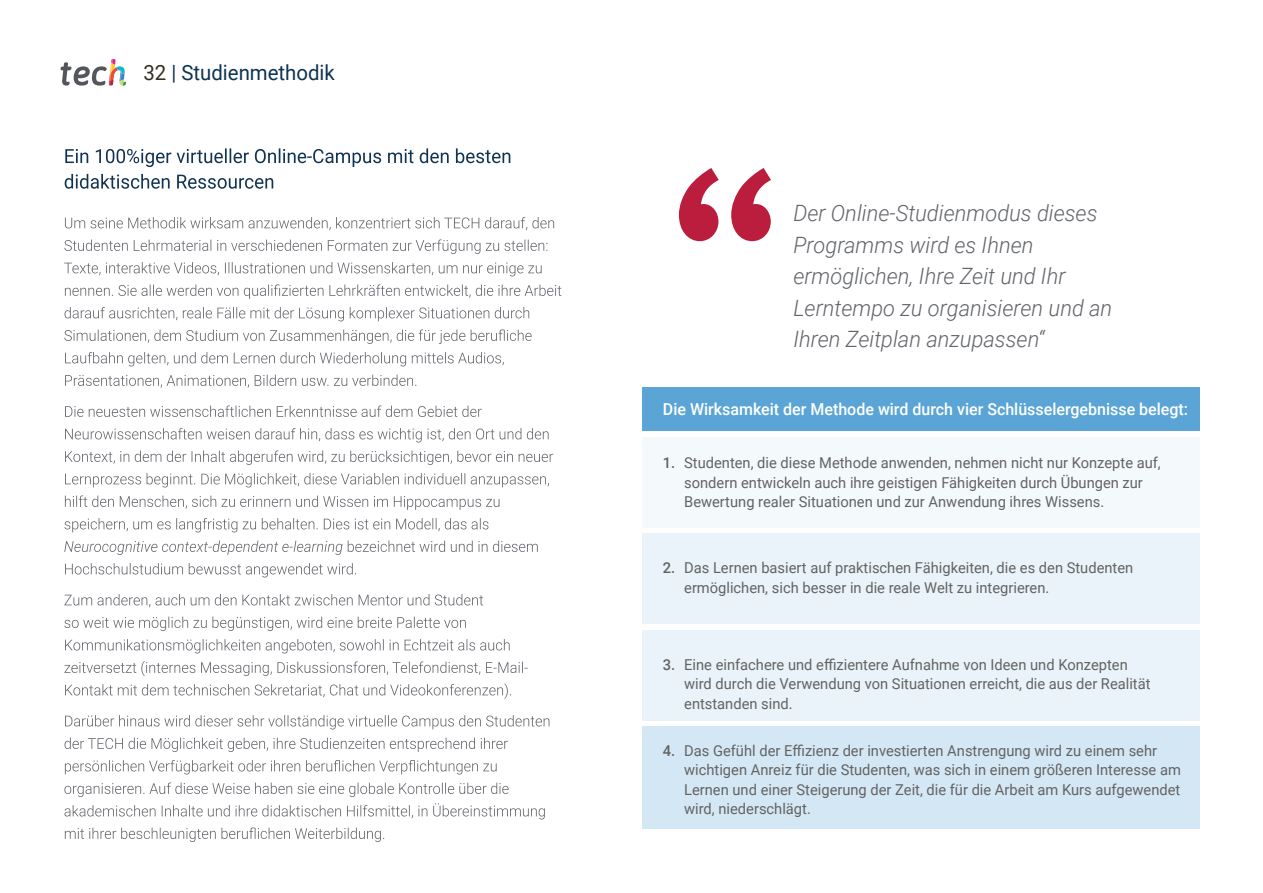
<style>
.page{position:relative;width:1263px;height:893px;background:#fff}
.page>*{position:absolute;margin:0;border:0;box-sizing:border-box;transform-origin:0 0}
.t1{font:italic 300 22.5px/31.5px "Roboto";color:#61646a}
.t2{font:21px "Roboto";color:#0d3352}
.t3{font:500 16.5px "Roboto";color:#fff}
.t4{font:15px/19.5px "Roboto";color:#646363}
.s1{color:#312e20}
.s2{font-weight:500}
</style>
<div class="page">
<svg style="left:61px;top:59px;width:65px;height:27px"></svg>
<svg style="left:65px;top:827px;width:319px;height:15px"></svg>
<svg style="left:64px;top:803px;width:481px;height:16px"></svg>
<svg style="left:64px;top:782px;width:445px;height:15px"></svg>
<svg style="left:65px;top:760px;width:432px;height:14px"></svg>
<svg style="left:65px;top:738px;width:443px;height:14px"></svg>
<svg style="left:65px;top:715px;width:484px;height:14px"></svg>
<svg style="left:65px;top:683px;width:446px;height:16px"></svg>
<svg style="left:64px;top:661px;width:464px;height:15px"></svg>
<svg style="left:65px;top:639px;width:445px;height:14px"></svg>
<svg style="left:64px;top:617px;width:402px;height:14px"></svg>
<svg style="left:64px;top:594px;width:419px;height:13px"></svg>
<svg style="left:65px;top:563px;width:291px;height:14px"></svg>
<svg style="left:64px;top:541px;width:474px;height:14px"></svg>
<svg style="left:64px;top:518px;width:424px;height:14px"></svg>
<svg style="left:65px;top:495px;width:434px;height:15px"></svg>
<svg style="left:65px;top:473px;width:484px;height:14px"></svg>
<svg style="left:65px;top:450px;width:488px;height:15px"></svg>
<svg style="left:65px;top:428px;width:484px;height:14px"></svg>
<svg style="left:65px;top:405px;width:417px;height:12px"></svg>
<svg style="left:65px;top:375px;width:351px;height:13px"></svg>
<svg style="left:65px;top:352px;width:439px;height:14px"></svg>
<svg style="left:64px;top:329px;width:468px;height:15px"></svg>
<svg style="left:65px;top:307px;width:464px;height:14px"></svg>
<svg style="left:65px;top:284px;width:496px;height:15px"></svg>
<svg style="left:64px;top:262px;width:478px;height:14px"></svg>
<svg style="left:64px;top:239px;width:483px;height:15px"></svg>
<svg style="left:65px;top:217px;width:489px;height:13px"></svg>
<svg style="left:65px;top:174px;width:208px;height:15px"></svg>
<svg style="left:65px;top:148px;width:445px;height:19px"></svg>
<svg style="left:679px;top:168px;width:92px;height:73px"></svg>
<div style="left:642px;top:387px;width:557px;height:44px;background:#5aa5d6"></div>
<div style="left:642px;top:726px;width:557px;height:103px;background:#d4e7f4"></div>
<div style="left:642px;top:630px;width:557px;height:90px;background:#e9f3f9"></div>
<div style="left:642px;top:534px;width:557px;height:90px;background:#e9f3f9"></div>
<div style="left:642px;top:437px;width:557px;height:90px;background:#f4f9fc"></div>
<h2 class="t2" style="left:144px;top:57px;width:193px"><span class="s1">32</span> | Studienmethodik</h2>
<h1 class="t1" style="left:793px;top:197px;width:320px">Der Online-Studienmodus dieses<br>Programms wird es Ihnen ermöglichen, Ihre Zeit und Ihr<br>Lerntempo zu organisieren und an<br>Ihren Zeitplan anzupassen“</h1>
<p class="t3" style="left:663px;top:398px;width:527px">Die Wirksamkeit der Methode wird durch vier Schlüsselergebnisse belegt:</p>
<p class="t4" style="left:684px;top:452px;width:478px;text-indent:-21px"><span class="s2">1.</span> Studenten, die diese Methode anwenden, nehmen nicht nur Konzepte auf, sondern entwickeln auch ihre geistigen Fähigkeiten durch Übungen zur<br>Bewertung realer Situationen und zur Anwendung ihres Wissens.</p>
<p class="t4" style="left:684px;top:558px;width:451px;text-indent:-21px"><span class="s2">2.</span> Das Lernen basiert auf praktischen Fähigkeiten, die es den Studenten ermöglichen, sich besser in die reale Welt zu integrieren.</p>
<p class="t4" style="left:684px;top:654px;width:468px;text-indent:-21px"><span class="s2">3.</span> Eine einfachere und effizientere Aufnahme von Ideen und Konzepten wird durch die Verwendung von Situationen erreicht, die aus der Realität entstanden sind.</p>
<p class="t4" style="left:684px;top:740px;width:498px;text-indent:-21px"><span class="s2">4.</span> Das Gefühl der Effizienz der investierten Anstrengung wird zu einem sehr wichtigen Anreiz für die Studenten, was sich in einem größeren Interesse am Lernen und einer Steigerung der Zeit, die für die Arbeit am Kurs aufgewendet wird, niederschlägt.</p>
</div>
